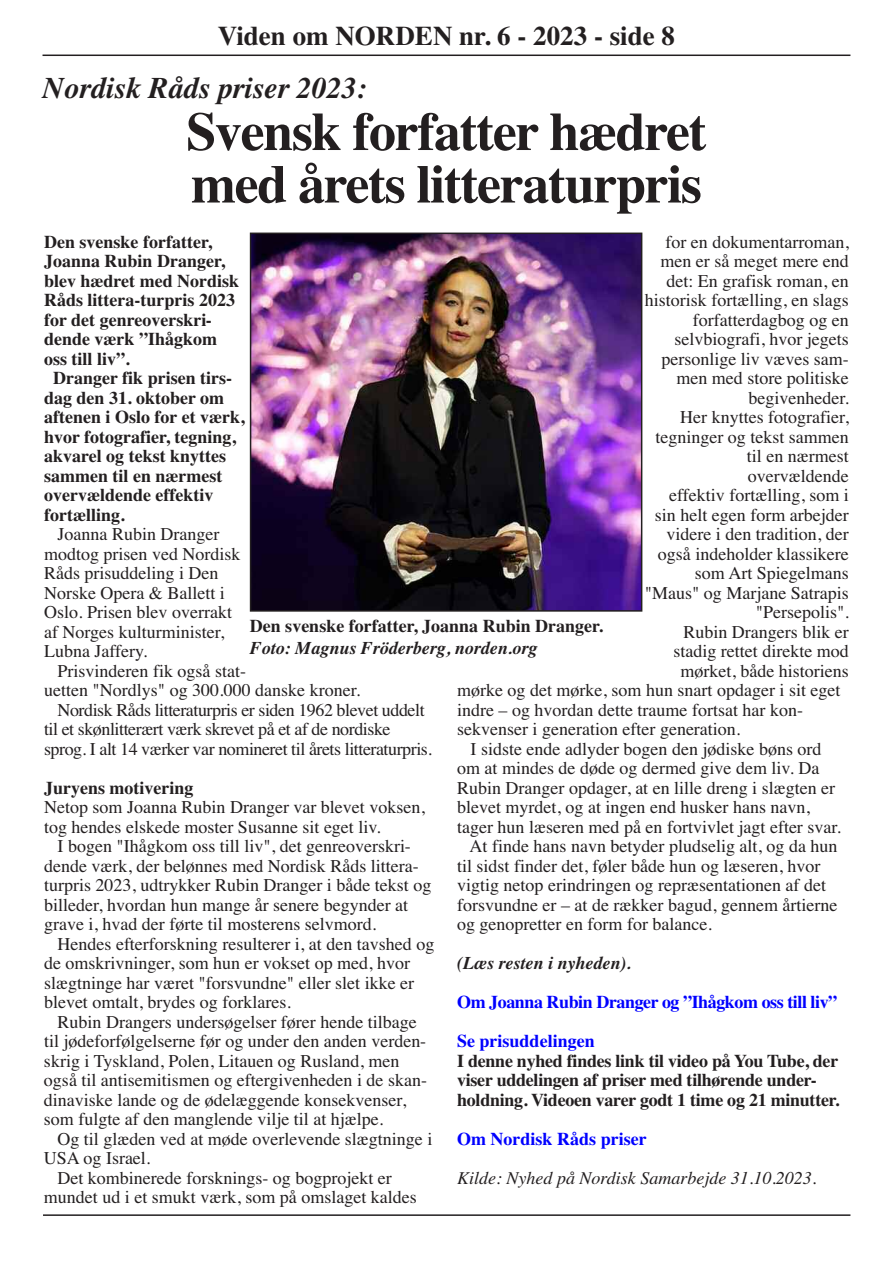
<style>
.page{position:relative;width:893px;height:1263px;background:#fff}
.page>*{position:absolute;margin:0;border:0;box-sizing:border-box;transform-origin:0 0}
.t1{font:700 54px/52.5px "Times";letter-spacing:-.025em;color:#231f20}
.t2{font:italic 700 30px "Times";color:#231f20}
.t3{font:700 27px "Times";color:#231f20}
.t4{font:18px/19.5px "Times";color:#231f20}
.t5{font:700 18px/19.5px "Times";color:#231f20}
.t6{font:18px "Times";letter-spacing:-.025em;color:#231f20}
.t7{font:700 18px/39px "Times";letter-spacing:-.025em;color:#00f}
.t8{font:italic 700 18px "Times";color:#231f20}
.t9{font:italic 18px "Times";color:#231f20}
.t10{font:700 18px "Times";color:#00f}
</style>
<div class="page">
<hr style="left:43px;top:55px;width:807px;height:1px;background:#231f20">
<hr style="left:43px;top:1214px;width:807px;height:2px;background:#231f20">
<img style="left:253px;top:236px;width:386px;height:373px">
<div style="left:250px;top:233px;width:392px;height:379px;border:2px solid #231f20"></div>
<h3 class="t3" style="left:218px;top:20px;width:459px">Viden om NORDEN nr. 6 - 2023 - side 8</h3>
<h2 class="t2" style="left:43px;top:70px;width:326px">Nordisk Råds priser 2023:</h2>
<h1 class="t1" style="left:186px;top:105px;width:522px">Svensk forfatter hædret med årets litteraturpris</h1>
<p class="t5" style="left:44px;top:232px;width:169px">Den svenske forfatter,</p>
<p class="t5" style="left:44px;top:251px;width:182px">Joanna Rubin Dranger,</p>
<p class="t5" style="left:44px;top:271px;width:197px">blev hædret med Nordisk</p>
<p class="t5" style="left:44px;top:290px;width:192px">Råds littera-turpris 2023</p>
<p class="t5" style="left:44px;top:310px;width:169px">for det genreoverskri-</p>
<p class="t5" style="left:44px;top:329px;width:175px">dende værk ”Ihågkom</p>
<p class="t5" style="left:44px;top:349px;width:87px">oss till liv”.</p>
<p class="t5" style="left:53px;top:368px;width:181px">Dranger fik prisen tirs-</p>
<p class="t5" style="left:44px;top:388px;width:182px">dag den 31. oktober om</p>
<p class="t5" style="left:44px;top:407px;width:202px">aftenen i Oslo for et værk,</p>
<p class="t5" style="left:44px;top:427px;width:193px">hvor fotografier, tegning,</p>
<p class="t5" style="left:44px;top:446px;width:184px">akvarel og tekst knyttes</p>
<p class="t5" style="left:44px;top:466px;width:180px">sammen til en nærmest</p>
<p class="t5" style="left:44px;top:485px;width:171px">overvældende effektiv</p>
<p class="t5" style="left:44px;top:505px;width:82px">fortælling.</p>
<p class="t4" style="left:44px;top:524px;width:198px;text-indent:14px">Joanna Rubin Dranger modtog prisen ved Nordisk<br>Råds prisuddeling i Den<br>Norske Opera &amp; Ballett i<br>Oslo. Prisen blev overrakt af Norges kulturminister,<br>Lubna Jaffery.</p>
<p class="t4" style="left:58px;top:661px;width:190px">Prisvinderen fik også stat-</p>
<p class="t4" style="left:44px;top:680px;width:318px">uetten "Nordlys" og 300.000 danske kroner.</p>
<p class="t6" style="left:58px;top:699px;width:369px">Nordisk Råds litteraturpris er siden 1962 blevet uddelt</p>
<p class="t6" style="left:44px;top:718px;width:348px">til et skønlitterært værk skrevet på et af de nordiske</p>
<p class="t6" style="left:44px;top:738px;width:389px">sprog. I alt 14 værker var nomineret til årets litteraturpris.</p>
<p class="t5" style="left:44px;top:778px;width:151px">Juryens motivering</p>
<p class="t4" style="left:44px;top:797px;width:382px">Netop som Joanna Rubin Dranger var blevet voksen, tog hendes elskede moster Susanne sit eget liv.</p>
<p class="t4" style="left:44px;top:836px;width:389px;text-indent:14px">I bogen "Ihågkom oss till liv", det genreoverskri&shy;dende værk, der belønnes med Nordisk Råds littera&shy;turpris 2023, udtrykker Rubin Dranger i både tekst og billeder, hvordan hun mange år senere begynder at grave i, hvad der førte til mosterens selvmord.</p>
<p class="t4" style="left:44px;top:934px;width:392px;text-indent:14px">Hendes efterforskning resulterer i, at den tavshed og de omskrivninger, som hun er vokset op med, hvor slægtninge har været "forsvundne" eller slet ikke er blevet omtalt, brydes og forklares.</p>
<p class="t4" style="left:44px;top:1012px;width:385px;text-indent:14px">Rubin Drangers undersøgelser fører hende tilbage til jødeforfølgelserne før og under den anden verden&shy;skrig i Tyskland, Polen, Litauen og Rusland, men også til antisemitismen og eftergivenheden i de skan&shy;dinaviske lande og de ødelæggende konsekvenser, som fulgte af den manglende vilje til at hjælpe.</p>
<p class="t4" style="left:57px;top:1129px;width:376px">Og til glæden ved at møde overlevende slægtninge i</p>
<p class="t4" style="left:44px;top:1148px;width:108px">USA og Israel.</p>
<p class="t4" style="left:57px;top:1168px;width:336px">Det kombinerede forsknings- og bogprojekt er</p>
<p class="t4" style="left:44px;top:1187px;width:374px">mundet ud i et smukt værk, som på omslaget kaldes</p>
<p class="t4" style="left:665px;top:232px;width:185px">for en dokumentarroman,</p>
<p class="t4" style="left:660px;top:251px;width:190px">men er så meget mere end</p>
<p class="t4" style="left:666px;top:271px;width:184px">det: En grafisk roman, en</p>
<p class="t4" style="left:645px;top:290px;width:205px">historisk fortælling, en slags</p>
<p class="t4" style="left:693px;top:310px;width:157px">forfatterdagbog og en</p>
<p class="t4" style="left:674px;top:329px;width:176px">selvbiografi, hvor jegets</p>
<p class="t4" style="left:661px;top:349px;width:189px">personlige liv væves sam-</p>
<p class="t4" style="left:676px;top:368px;width:174px">men med store politiske</p>
<p class="t4" style="left:748px;top:388px;width:102px">begivenheder.</p>
<p class="t4" style="left:680px;top:407px;width:170px">Her knyttes fotografier,</p>
<p class="t4" style="left:655px;top:427px;width:195px">tegninger og tekst sammen</p>
<p class="t4" style="left:747px;top:446px;width:103px">til en nærmest</p>
<p class="t4" style="left:748px;top:466px;width:102px">overvældende</p>
<p class="t4" style="left:669px;top:485px;width:181px">effektiv fortælling, som i</p>
<p class="t4" style="left:655px;top:505px;width:195px">sin helt egen form arbejder</p>
<p class="t4" style="left:666px;top:524px;width:184px">videre i den tradition, der</p>
<p class="t4" style="left:658px;top:544px;width:192px">også indeholder klassikere</p>
<p class="t4" style="left:695px;top:563px;width:155px">som Art Spiegelmans</p>
<p class="t4" style="left:645px;top:583px;width:206px">"Maus" og Marjane Satrapis</p>
<p class="t4" style="left:756px;top:602px;width:95px">"Persepolis".</p>
<p class="t4" style="left:683px;top:622px;width:167px">Rubin Drangers blik er</p>
<p class="t4" style="left:673px;top:641px;width:177px">stadig rettet direkte mod</p>
<p class="t4" style="left:680px;top:661px;width:170px">mørket, både historiens</p>
<p class="t4" style="left:457px;top:680px;width:385px">mørke og det mørke, som hun snart opdager i sit eget</p>
<p class="t4" style="left:457px;top:700px;width:347px">indre – og hvordan dette traume fortsat har kon-</p>
<p class="t4" style="left:457px;top:719px;width:285px">sekvenser i generation efter generation.</p>
<p class="t4" style="left:471px;top:739px;width:352px">I sidste ende adlyder bogen den jødiske bøns ord</p>
<p class="t4" style="left:457px;top:758px;width:364px">om at mindes de døde og dermed give dem liv. Da</p>
<p class="t4" style="left:457px;top:778px;width:380px">Rubin Dranger opdager, at en lille dreng i slægten er</p>
<p class="t4" style="left:457px;top:797px;width:354px">blevet myrdet, og at ingen end husker hans navn,</p>
<p class="t4" style="left:457px;top:817px;width:385px">tager hun læseren med på en fortvivlet jagt efter svar.</p>
<p class="t4" style="left:470px;top:836px;width:369px">At finde hans navn betyder pludselig alt, og da hun</p>
<p class="t4" style="left:457px;top:856px;width:365px">til sidst finder det, føler både hun og læseren, hvor</p>
<p class="t4" style="left:457px;top:875px;width:370px">vigtig netop erindringen og repræsentationen af det</p>
<p class="t4" style="left:457px;top:895px;width:382px">forsvundne er – at de rækker bagud, gennem årtierne</p>
<p class="t4" style="left:457px;top:914px;width:256px">og genopretter en form for balance.</p>
<p class="t8" style="left:457px;top:952px;width:175px">(Læs resten i nyheden).</p>
<p class="t7" style="left:457px;top:982px;width:382px">Om Joanna Rubin Dranger og ”Ihågkom oss till liv”<br>Se prisuddelingen</p>
<p class="t5" style="left:457px;top:1051px;width:384px">I denne nyhed findes link til video på You Tube, der viser uddelingen af priser med tilhørende under&shy;holdning. Videoen varer godt 1 time og 21 minutter.</p>
<p class="t10" style="left:457px;top:1128px;width:191px">Om Nordisk Råds priser</p>
<p class="t9" style="left:457px;top:1167px;width:361px">Kilde: Nyhed på Nordisk Samarbejde 31.10.2023.</p>
<p class="t5" style="left:250px;top:616px;width:355px">Den svenske forfatter, Joanna Rubin Dranger.</p>
<p class="t8" style="left:250px;top:637px;width:289px">Foto: Magnus Fröderberg, norden.org</p>
</div>
